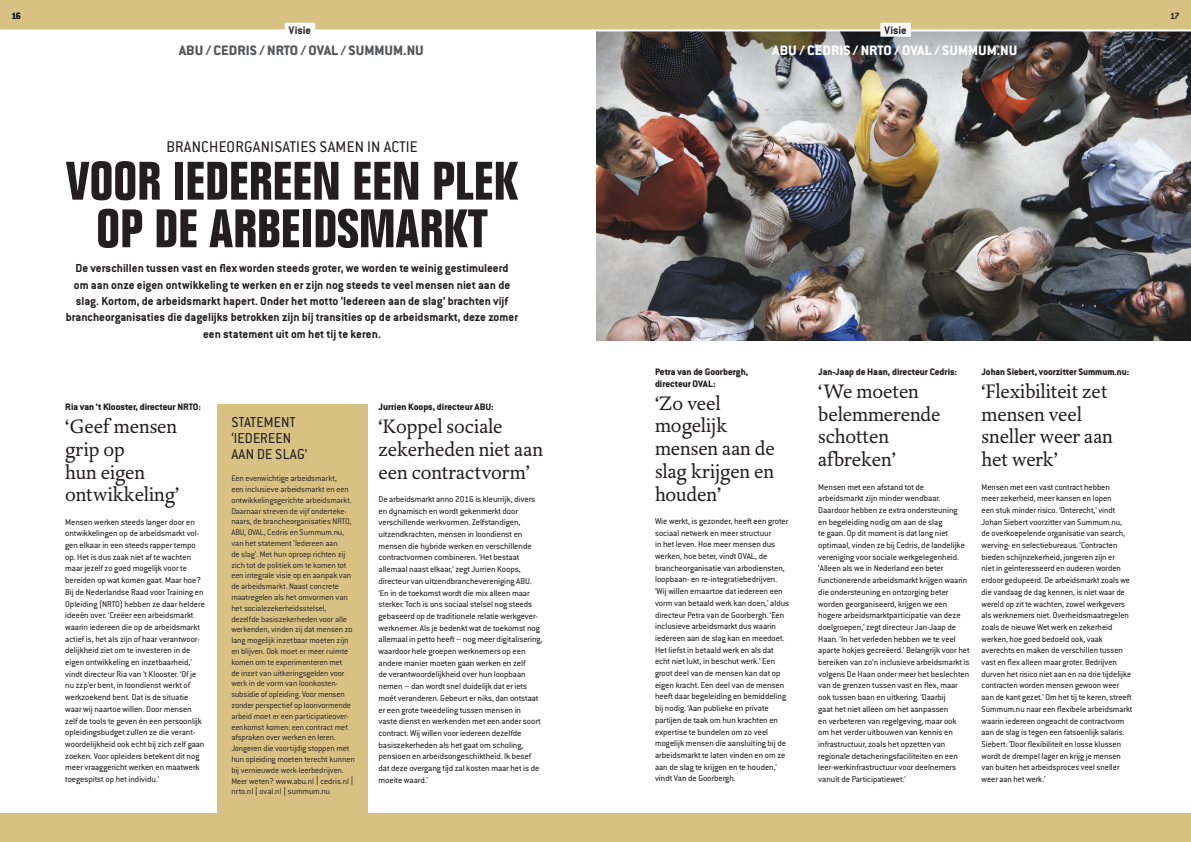
<style>
.page{position:relative;width:1191px;height:842px;background:#fff}
.page>*{position:absolute;margin:0;border:0;box-sizing:border-box;transform-origin:0 0}
.t1{font:700 condensed 53px/47.6px "Folio Std";color:#231f20;text-align:center}
.t2{font:20.3px/22.7px "DTL Dorian ST";letter-spacing:-.005em;color:#231f20}
.t3{font:17px "Conduit ITC";letter-spacing:.015em;color:#231f20}
.t4{font:15.8px/16.4px "Conduit ITC";letter-spacing:.015em;color:#231f20}
.t5{font:700 15px "Conduit ITC Extra";color:#57585a}
.t6{font:700 15px "Conduit ITC Extra";color:#fff}
.t7{font:700 12.8px/16.4px "Conduit ITC";color:#231f20;text-align:center}
.t8{font:700 12px "Conduit ITC";letter-spacing:-.005em;color:#231f20}
.t9{font:700 10.3px/11.7px "Conduit ITC Extra";color:#231f20}
.t10{font:700 10px "Conduit ITC";color:#231f20}
.t11{font:9.3px/11.7px "Conduit ITC";color:#231f20}
.t12{font:9px/10.8px "Conduit ITC Light";letter-spacing:-.015em;color:#231f20}
</style>
<div class="page">
<div style="left:217px;top:404px;width:150px;height:409px;background:#d7c183"></div>
<img style="left:597px;top:31px;width:594px;height:309px">
<div style="left:0;top:813px;width:595px;height:29px;background:#d7c183"></div>
<div style="left:595px;top:813px;width:596px;height:29px;background:#d7c183"></div>
<div style="left:595px;top:0;width:596px;height:30px;background:#d7c183"></div>
<div style="left:0;top:0;width:595px;height:30px;background:#d7c183"></div>
<hr style="left:0;top:29px;width:595px;height:2px;background:#fff">
<hr style="left:595px;top:29px;width:596px;height:2px;background:#fff">
<div style="left:285px;top:23px;width:30px;height:14px;background:#fcfcfc"></div>
<div style="left:880px;top:23px;width:31px;height:14px;background:#fcfcfc"></div>
<p class="t10" style="left:11px;top:10px;width:11px">16</p>
<p class="t10" style="left:1170px;top:10px;width:11px">17</p>
<p class="t8" style="left:289px;top:23px;width:23px">Visie</p>
<p class="t8" style="left:884px;top:23px;width:23px">Visie</p>
<h3 class="t5" style="left:179px;top:41px;width:247px">ABU / CEDRIS / NRTO / OVAL / SUMMUM.NU</h3>
<h3 class="t6" style="left:772px;top:41px;width:247px">ABU / CEDRIS / NRTO / OVAL / SUMMUM.NU</h3>
<h3 class="t3" style="left:166px;top:136px;width:253px">BRANCHEORGANISATIES SAMEN IN ACTIE</h3>
<h1 class="t1" style="left:66px;top:158px;width:454px">VOOR IEDEREEN EEN PLEK<br>OP DE ARBEIDSMARKT</h1>
<p class="t7" style="left:66px;top:260px;width:454px">De verschillen tussen vast en flex worden steeds groter, we worden te weinig gestimuleerd<br>om aan onze eigen ontwikkeling te werken en er zijn nog steeds te veel mensen niet aan de slag. Kortom, de arbeidsmarkt hapert. Onder het motto ‘Iedereen aan de slag’ brachten vijf brancheorganisaties die dagelijks betrokken zijn bij transities op de arbeidsmarkt, deze zomer een statement uit om het tij te keren.</p>
<p class="t9" style="left:65px;top:401px;width:137px">Ria van ’t Klooster, directeur NRTO:</p>
<h2 class="t2" style="left:65px;top:416px;width:116px">‘Geef mensen grip op<br>hun eigen ontwikkeling’</h2>
<p class="t11" style="left:65px;top:516px;width:141px">Mensen werken steeds langer door en ontwikkelingen op de arbeidsmarkt vol&shy;gen elkaar in een steeds rapper tempo op. Het is dus zaak niet af te wachten maar jezelf zo goed mogelijk voor te bereiden op wat komen gaat. Maar hoe?<br>Bij de Nederlandse Raad voor Training en Opleiding (NRTO) hebben ze daar heldere ideeën over. ‘Creëer een arbeidsmarkt waarin iedereen die op de arbeidsmarkt actief is, het als zijn of haar verantwoor&shy;delijkheid ziet om te investeren in de eigen ontwikkeling en inzetbaarheid,’ vindt directeur Ria van ’t Klooster. ‘Of je nu zzp’er bent, in loondienst werkt of werkzoekend bent. Dat is de situatie waar wij naartoe willen. Door mensen zelf de tools te geven én een persoonlijk opleidingsbudget zullen ze die verant&shy;woordelijkheid ook echt bij zich zelf gaan zoeken. Voor opleiders betekent dit nog meer vraaggericht werken en maatwerk toegespitst op het individu.’</p>
<h3 class="t4" style="left:231px;top:413px;width:77px">STATEMENT ‘IEDEREEN<br>AAN DE SLAG’</h3>
<p class="t12" style="left:231px;top:473px;width:125px">Een evenwichtige arbeidsmarkt,<br>een inclusieve arbeidsmarkt en een ontwikkelingsgerichte arbeidsmarkt.<br>Daarnaar streven de vijf onderteke&shy;naars, de brancheorganisaties NRTO, ABU, OVAL, Cedris en Summum.nu, van het statement ‘Iedereen aan<br>de slag’. Met hun oproep richten zij zich tot de politiek om te komen tot een integrale visie op en aanpak van de arbeidsmarkt. Naast concrete maatregelen als het omvormen van het socialezekerheidsstelsel, dezelfde basiszekerheden voor alle werkenden, vinden zij dat mensen zo lang mogelijk inzetbaar moeten zijn en blijven. Ook moet er meer ruimte komen om te experimenteren met<br>de inzet van uitkeringsgelden voor werk in de vorm van loonkosten&shy;subsidie of opleiding. Voor mensen zonder perspectief op loonvormende arbeid moet er een participatieover&shy;eenkomst komen: een contract met afspraken over werken en leren.<br>Jongeren die voortijdig stoppen met hun opleiding moeten terecht kunnen bij vernieuwde werk-leerbedrijven.<br>Meer weten? www.abu.nl <sup>|</sup> cedris.nl <sup>| </sup>nrto.nl <sup>|</sup> oval.nl <sup>|</sup> summum.nu</p>
<p class="t9" style="left:378px;top:401px;width:117px">Jurrien Koops, directeur ABU:</p>
<h2 class="t2" style="left:378px;top:416px;width:166px">‘Koppel sociale zekerheden niet aan een contractvorm’</h2>
<p class="t11" style="left:378px;top:493px;width:165px">De arbeidsmarkt anno 2016 is kleurrijk, divers en dynamisch en wordt gekenmerkt door verschillende werkvormen. Zelfstandigen, uitzendkrachten, mensen in loondienst en mensen die hybride werken en verschillende contractvormen combineren. ‘Het bestaat allemaal naast elkaar,’ zegt Jurrien Koops, directeur van uitzendbranchevereniging ABU. ‘En in de toekomst wordt die mix alleen maar sterker. Toch is ons sociaal stelsel nog steeds gebaseerd op de traditionele relatie werkgever&shy;werknemer. Als je bedenkt wat de toekomst nog allemaal in petto heeft – nog meer digitalisering, waardoor hele groepen werknemers op een andere manier moeten gaan werken en zelf<br>de verantwoordelijkheid over hun loopbaan nemen – dan wordt snel duidelijk dat er iets moét veranderen. Gebeurt er niks, dan ontstaat er een grote tweedeling tussen mensen in<br>vaste dienst en werkenden met een ander soort contract. Wij willen voor iedereen dezelfde basiszekerheden als het gaat om scholing, pensioen en arbeidsongeschiktheid. Ik besef dat deze overgang tijd zal kosten maar het is de moeite waard.’</p>
<p class="t9" style="left:655px;top:366px;width:95px">Petra van de Goorbergh, directeur OVAL:</p>
<h2 class="t2" style="left:655px;top:393px;width:121px">‘Zo veel mogelijk mensen aan de slag krijgen en houden’</h2>
<p class="t11" style="left:655px;top:515px;width:136px">Wie werkt, is gezonder, heeft een groter sociaal netwerk en meer structuur<br>in het leven. Hoe meer mensen dus werken, hoe beter, vindt OVAL, de brancheorganisatie van arbodiensten, loopbaan- en re-integratiebedrijven. ‘Wij willen ernaartoe dat iedereen een vorm van betaald werk kan doen,’ aldus directeur Petra van de Goorbergh. ‘Een inclusieve arbeidsmarkt dus waarin iedereen aan de slag kan en meedoet.<br>Het liefst in betaald werk en als dat echt niet lukt, in beschut werk.’ Een groot deel van de mensen kan dat op eigen kracht. Een deel van de mensen heeft daar begeleiding en bemiddeling bij nodig. ‘Aan publieke en private partijen de taak om hun krachten en expertise te bundelen om zo veel mogelijk mensen die aansluiting bij de arbeidsmarkt te laten vinden en om ze aan de slag te krijgen en te houden,’ vindt Van de Goorbergh.</p>
<p class="t9" style="left:818px;top:366px;width:140px">Jan-Jaap de Haan, directeur Cedris:</p>
<h2 class="t2" style="left:818px;top:381px;width:124px">‘We moeten belemmerende schotten afbreken’</h2>
<p class="t11" style="left:818px;top:480px;width:153px">Mensen met een afstand tot de arbeidsmarkt zijn minder wendbaar.<br>Daardoor hebben ze extra ondersteuning<br>en begeleiding nodig om aan de slag<br>te gaan. Op dit moment is dat lang niet optimaal, vinden ze bij Cedris, de landelijke vereniging voor sociale werkgelegenheid. ‘Alleen als we in Nederland een beter functionerende arbeidsmarkt krijgen waarin die ondersteuning en ontzorging beter worden georganiseerd, krijgen we een hogere arbeidsmarktparticipatie van deze doelgroepen,’ zegt directeur Jan-Jaap de Haan. ‘In het verleden hebben we te veel aparte hokjes gecreëerd.’ Belangrijk voor het bereiken van zo’n inclusieve arbeidsmarkt is volgens De Haan onder meer het beslechten van de grenzen tussen vast en flex, maar ook tussen baan en uitkering. ‘Daarbij<br>gaat het niet alleen om het aanpassen<br>en verbeteren van regelgeving, maar ook om het verder uitbouwen van kennis en infrastructuur, zoals het opzetten van regionale detacheringsfaciliteiten en een leer-werkinfrastructuur voor deelnemers vanuit de Participatiewet.’</p>
<p class="t9" style="left:981px;top:366px;width:149px">Johan Siebert, voorzitter Summum.nu:</p>
<h2 class="t2" style="left:981px;top:381px;width:133px">‘Flexibiliteit zet mensen veel sneller weer aan het werk’</h2>
<p class="t11" style="left:981px;top:480px;width:152px">Mensen met een vast contract hebben<br>meer zekerheid, meer kansen en lopen<br>een stuk minder risico. ‘Onterecht,’ vindt Johan Siebert voorzitter van Summum.nu, de overkoepelende organisatie van search, werving- en selectiebureaus. ‘Contracten bieden schijnzekerheid, jongeren zijn er<br>niet in geïnteresseerd en ouderen worden erdoor gedupeerd. De arbeidsmarkt zoals we die vandaag de dag kennen, is niet waar de wereld op zit te wachten, zowel werkgevers als werknemers niet. Overheidsmaatregelen zoals de nieuwe Wet werk en zekerheid werken, hoe goed bedoeld ook, vaak averechts en maken de verschillen tussen vast en flex alleen maar groter. Bedrijven durven het risico niet aan en na drie tijdelijke contracten worden mensen gewoon weer aan de kant gezet.’ Om het tij te keren, streeft Summum.nu naar een flexibele arbeidsmarkt waarin iedereen ongeacht de contractvorm aan de slag is tegen een fatsoenlijk salaris.<br>Siebert: ‘Door flexibiliteit en losse klussen wordt de drempel lager en krijg je mensen van buiten het arbeidsproces veel sneller weer aan het werk.’</p>
</div>
